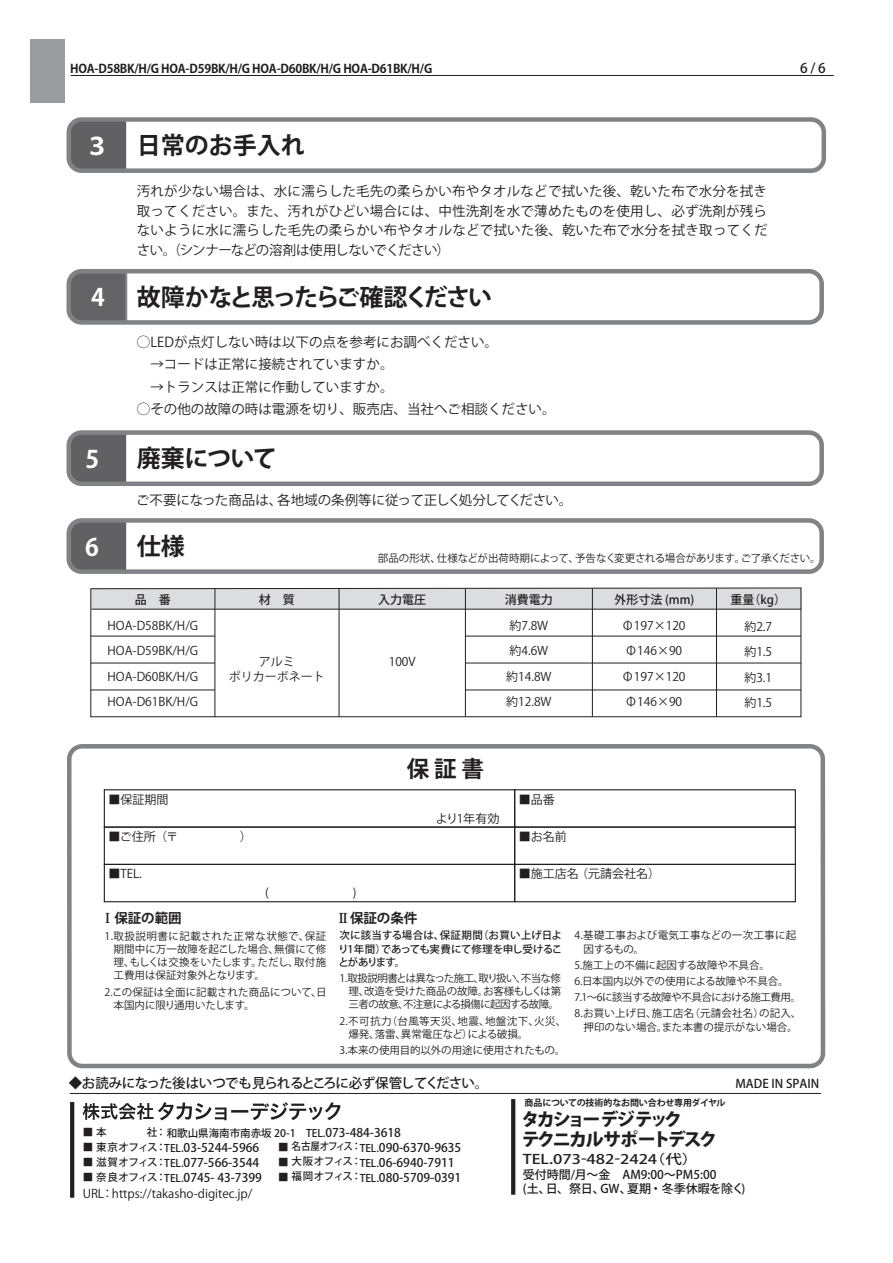
<style>
.page{position:relative;width:893px;height:1263px;background:#fff}
.page>*{position:absolute;margin:0;border:0;box-sizing:border-box;transform-origin:0 0}
.t1{font:700 24px "Koz Go Pro";letter-spacing:-.09em;color:#231f20}
.t2{font:700 24px "Koz Go Pro";color:#231f20}
.t3{font:700 24px "Koz Go Pro";letter-spacing:-.02em;color:#231f20}
.t4{font:700 24px "Koz Go Pro";color:#fff}
.t5{font:700 22.5px "Koz Go Pro";color:#231f20}
.t6{font:800 18px/19.5px "Koz Go Pro";letter-spacing:-.125em;color:#231f20}
.t7{font:13.5px/19.5px "Koz Go Pro";color:#231f20;text-align:justify}
.t8{font:500 13.5px "Koz Go Pro";letter-spacing:-.035em;color:#231f20}
.t9{font:700 13.5px "Koz Go Pro";color:#231f20}
.t10{font:500 13.2px "Koz Go Pro";color:#231f20;scale:1.25 1}
.t11{font:500 12px/15px "Koz Go Pro";color:#231f20}
.t12{font:12px/25.5px "Koz Go Pr 6 N";color:#231f20;text-align:justify}
.t13{font:12px/15px "Koz Go Pro";color:#231f20;text-align:center}
.t14{font:700 12px "Koz Go Pro";letter-spacing:-.02em;color:#231f20}
.t15{font:500 12px "Koz Go Pr 6 N";color:#231f20}
.t16{font:10.5px/13.2px "Koz Go Pro";color:#231f20;text-align:justify}
.t17{font:500 10.5px/15px "Koz Go Pro";letter-spacing:-.005em;color:#231f20;text-align:justify}
.t18{font:10.5px "Koz Go Pro";letter-spacing:-.03em;color:#231f20}
.t19{font:10.5px/13.2px "Koz Go Pro";letter-spacing:.035em;color:#231f20}
.t20{font:10.5px/13.2px "Koz Go Pro";letter-spacing:.03em;color:#231f20}
.t21{font:500 10.5px "Koz Go Pro";letter-spacing:-.085em;color:#231f20}
.t22{font:700 9px "Koz Go Pro";letter-spacing:-.02em;color:#231f20}
.s1{color:#fff}
.s2{font-family:"Koz Min Pro"}
.s3{font-size:12px}
.s4{font-size:10.5px}
</style>
<div class="page">
<div style="left:30px;top:39px;width:34px;height:64px;background:#9a9c9f"></div>
<hr style="left:71px;top:75px;width:763px;height:1px;background:#231f20">
<div style="left:72px;top:122px;width:54px;height:46px;background:#616164"></div>
<div style="left:67px;top:117px;width:759px;height:56px;border:4px solid #808285;border-radius:13px"></div>
<div style="left:72px;top:435px;width:54px;height:46px;background:#616164"></div>
<div style="left:67px;top:430px;width:757px;height:56px;border:4px solid #808285;border-radius:13px"></div>
<div style="left:72px;top:523px;width:54px;height:46px;background:#616164"></div>
<div style="left:67px;top:518px;width:757px;height:56px;border:4px solid #808285;border-radius:13px"></div>
<svg style="left:91px;top:588px;width:710px;height:129px"></svg>
<hr style="left:92px;top:609px;width:709px;height:1px;background:#231f20">
<hr style="left:91px;top:636px;width:124px;height:1px;background:#231f20">
<hr style="left:91px;top:663px;width:124px;height:1px;background:#231f20">
<hr style="left:91px;top:690px;width:124px;height:1px;background:#231f20">
<hr style="left:465px;top:636px;width:336px;height:1px;background:#231f20">
<hr style="left:465px;top:663px;width:336px;height:1px;background:#231f20">
<hr style="left:465px;top:690px;width:336px;height:1px;background:#231f20">
<hr style="left:215px;top:588px;width:1px;height:129px;background:#231f20">
<hr style="left:339px;top:588px;width:1px;height:129px;background:#231f20">
<hr style="left:465px;top:588px;width:1px;height:129px;background:#231f20">
<hr style="left:592px;top:588px;width:1px;height:129px;background:#231f20">
<hr style="left:716px;top:588px;width:1px;height:129px;background:#231f20">
<div style="left:67px;top:744px;width:758px;height:324px;border:4px solid #808285;border-radius:13px"></div>
<div style="left:104px;top:789px;width:411px;height:39px;border:1px solid #231f20"></div>
<div style="left:514px;top:789px;width:282px;height:39px;border:1px solid #231f20"></div>
<div style="left:104px;top:826px;width:411px;height:39px;border:1px solid #231f20"></div>
<div style="left:514px;top:826px;width:282px;height:39px;border:1px solid #231f20"></div>
<div style="left:104px;top:864px;width:411px;height:38px;border:1px solid #231f20"></div>
<div style="left:514px;top:864px;width:282px;height:38px;border:1px solid #231f20"></div>
<hr style="left:70px;top:1093px;width:751px;height:1px;background:#231f20">
<svg style="left:511px;top:1099px;width:4px;height:96px"></svg>
<svg style="left:70px;top:1102px;width:4px;height:96px"></svg>
<svg style="left:83px;top:1102px;width:258px;height:18px"></svg>
<div style="left:72px;top:274px;width:56px;height:46px;background:#636366"></div>
<div style="left:67px;top:269px;width:757px;height:56px;border:4px solid #808285;border-radius:13px"></div>
<p class="t14" style="left:70px;top:61px;width:363px">HOA-D58BK/H/G HOA-D59BK/H/G HOA-D60BK/H/G HOA-D61BK/H/G</p>
<p class="t8" style="left:800px;top:59px;width:27px">6 / 6</p>
<h1 class="t2" style="left:85px;top:130px;width:221px"><span class="s1">３</span> 日常のお手入れ</h1>
<p class="t7" style="left:137px;top:182px;width:632px">汚れが少ない場合は、水に濡らした毛先の柔らかい布やタオルなどで拭いた後、乾いた布で水分を拭き取ってください。また、汚れがひどい場合には、中性洗剤を水で薄めたものを使用し、必ず洗剤が残らないように水に濡らした毛先の柔らかい布やタオルなどで拭いた後、乾いた布で水分を拭き取ってください。（シンナーなどの溶剤は使用しないでください）</p>
<h1 class="t4" style="left:91px;top:281px;width:15px">4</h1>
<h1 class="t1" style="left:137px;top:281px;width:357px">故障かなと思ったらご確認ください</h1>
<p class="t7" style="left:137px;top:331px;width:420px;line-height:22.5px;text-align:left">◯LEDが点灯しない時は以下の点を参考にお調べください。<br>　→コードは正常に接続されていますか。<br>　→トランスは正常に作動していますか。<br>◯その他の故障の時は電源を切り、販売店、当社へご相談ください。</p>
<h1 class="t4" style="left:85px;top:444px;width:15px">5</h1>
<h1 class="t3" style="left:137px;top:443px;width:142px">廃棄について</h1>
<p class="t7" style="left:136px;top:491px;width:438px">ご不要になった商品は、各地域の条例等に従って正しく処分してください。</p>
<h1 class="t4" style="left:85px;top:532px;width:15px">6</h1>
<h1 class="t3" style="left:137px;top:531px;width:49px">仕様</h1>
<p class="t18" style="left:378px;top:551px;width:444px">部品の形状、仕様などが出荷時期によって、予告なく変更される場合があります。ご了承ください。</p>
<p class="t11" style="left:135px;top:592px;width:37px">品　番</p>
<p class="t11" style="left:259px;top:592px;width:37px">材　質</p>
<p class="t11" style="left:378px;top:592px;width:49px">入力電圧</p>
<p class="t11" style="left:505px;top:592px;width:49px">消費電力</p>
<p class="t11" style="left:614px;top:592px;width:82px">外形寸法 (mm)</p>
<p class="t11" style="left:730px;top:592px;width:57px">重量（kg）</p>
<p class="t12" style="left:622px;top:613px;width:65px;text-align:left">Φ197×120<br>Φ146×90<br>Φ197×120<br>Φ146×90</p>
<p class="t12" style="left:744px;top:614px;width:29px">約2.7約1.5約3.1約1.5</p>
<p class="t12" style="left:506px;top:613px;width:47px;text-align:left">約7.8W約4.6W約14.8W約12.8W</p>
<p class="t12" style="left:108px;top:613px;width:92px">HOA-D58BK/H/G HOA-D59BK/H/G HOA-D60BK/H/G HOA-D61BK/H/G</p>
<p class="t13" style="left:229px;top:654px;width:97px">アルミ<br>ポリカーボネート</p>
<p class="t13" style="left:389px;top:654px;width:28px">100V</p>
<h2 class="t5" style="left:407px;top:755px;width:79px">保 証 書</h2>
<p class="t13" style="left:109px;top:792px;width:61px">■保証期間</p>
<p class="t13" style="left:519px;top:792px;width:37px">■品番</p>
<p class="t13" style="left:436px;top:812px;width:65px">より1年有効</p>
<p class="t13" style="left:109px;top:829px;width:145px">■ご住所（〒　　　　　）</p>
<p class="t13" style="left:519px;top:829px;width:49px">■お名前</p>
<p class="t13" style="left:109px;top:866px;width:35px">■TEL.</p>
<p class="t13" style="left:519px;top:866px;width:143px">■施工店名（元請会社名）</p>
<p class="t9" style="left:101px;top:909px;width:82px"><span class="s2">Ⅰ</span>保証の範囲</p>
<p class="t9" style="left:337px;top:909px;width:82px"><span class="s2">Ⅱ</span>保証の条件</p>
<p class="t16" style="left:114px;top:930px;width:214px;text-indent:-9px">1.取扱説明書に記載された正常な状態で、保証期間中に万一故障を起こした場合、無償にて修理、もしくは交換をいたします。ただし、取付施工費用は保証対象外となります。</p>
<p class="t16" style="left:114px;top:985px;width:215px;text-indent:-9px">2.この保証は全面に記載された商品について、日本国内に限り通用いたします。</p>
<p class="t17" style="left:338px;top:929px;width:226px;line-height:13.2px">次に該当する場合は、保証期間（お買い上げ日より1年間）であっても実費にて修理を申し受けることがあります。</p>
<p class="t16" style="left:348px;top:972px;width:214px;text-indent:-9px">1.取扱説明書とは異なった施工、取り扱い、不当な修理、改造を受けた商品の故障。お客様もしくは第三者の故意、不注意による損傷に起因する故障。</p>
<p class="t19" style="left:348px;top:1014px;width:219px;text-indent:-9px">2.不可抗力（台風等天災、地震、地盤沈下、火災、爆発、落雷、異常電圧など）による破損。</p>
<p class="t16" style="left:339px;top:1044px;width:227px">3.本来の使用目的以外の用途に使用されたもの。</p>
<p class="t8" style="left:69px;top:1074px;width:421px">◆お読みになった後はいつでも見られるところに必ず保管してください。</p>
<p class="t20" style="left:583px;top:929px;width:214px;text-indent:-9px">4.基礎工事および電気工事などの一次工事に起因するもの。</p>
<p class="t16" style="left:574px;top:957px;width:228px;line-height:16.2px;text-align:left">5.施工上の不備に起因する故障や不具合。<br>6.日本国内以外での使用による故障や不具合。<br>7.1～6に該当する故障や不具合における施工費用。<br>8.お買い上げ日、施工店名（元請会社名）の記入、</p>
<p class="t16" style="left:583px;top:1020px;width:216px">押印のない場合。また本書の提示がない場合。</p>
<p class="t15" style="left:735px;top:1077px;width:85px">MADE IN SPAIN</p>
<p class="t17" style="left:83px;top:1125px;width:26px">■ 本</p>
<p class="t17" style="left:83px;top:1140px;width:77px">■ 東京オフィス</p>
<p class="t17" style="left:83px;top:1155px;width:77px">■ 滋賀オフィス</p>
<p class="t17" style="left:83px;top:1170px;width:77px">■ 奈良オフィス</p>
<p class="t17" style="left:147px;top:1126px;width:256px">社：和歌山県海南市南赤坂 20-1　TEL.<span class="s3">073-484-3618</span></p>
<p class="t11" style="left:164px;top:1140px;width:99px"><span class="s4">TEL.</span>03-5244-5966<br><span class="s4">TEL.</span>077-566-3544<br><span class="s4">TEL.</span>0745- 43-7399</p>
<p class="t17" style="left:156px;top:1140px;width:12px">：：：</p>
<p class="t21" style="left:278px;top:1140px;width:77px">■ 名古屋オフィス</p>
<p class="t11" style="left:360px;top:1140px;width:103px"><span class="s4">TEL.</span>090-6370-9635<br><span class="s4">TEL.</span>06-6940-7911<br><span class="s4">TEL.</span>080-5709-0391</p>
<p class="t17" style="left:351px;top:1139px;width:12px">：：：</p>
<p class="t17" style="left:278px;top:1154px;width:77px">■ 大阪オフィス</p>
<p class="t17" style="left:278px;top:1169px;width:77px">■ 福岡オフィス</p>
<p class="t13" style="left:83px;top:1186px;width:171px">URL：https://takasho-digitec.jp/</p>
<p class="t22" style="left:525px;top:1097px;width:202px">商品についての技術的なお問い合わせ専用ダイヤル</p>
<h3 class="t6" style="left:521px;top:1111px;width:197px">タカショーデジテック<br>テクニカルサポートデスク</h3>
<p class="t10" style="left:523px;top:1151px;width:142px">TEL.073-482-2424（代）</p>
<p class="t11" style="left:523px;top:1167px;width:224px;line-height:14.2px">受付時間/月～金　AM9:00～PM5:00<br>(土、日、祭日、GW、夏期・冬季休暇を除く)</p>
</div>
